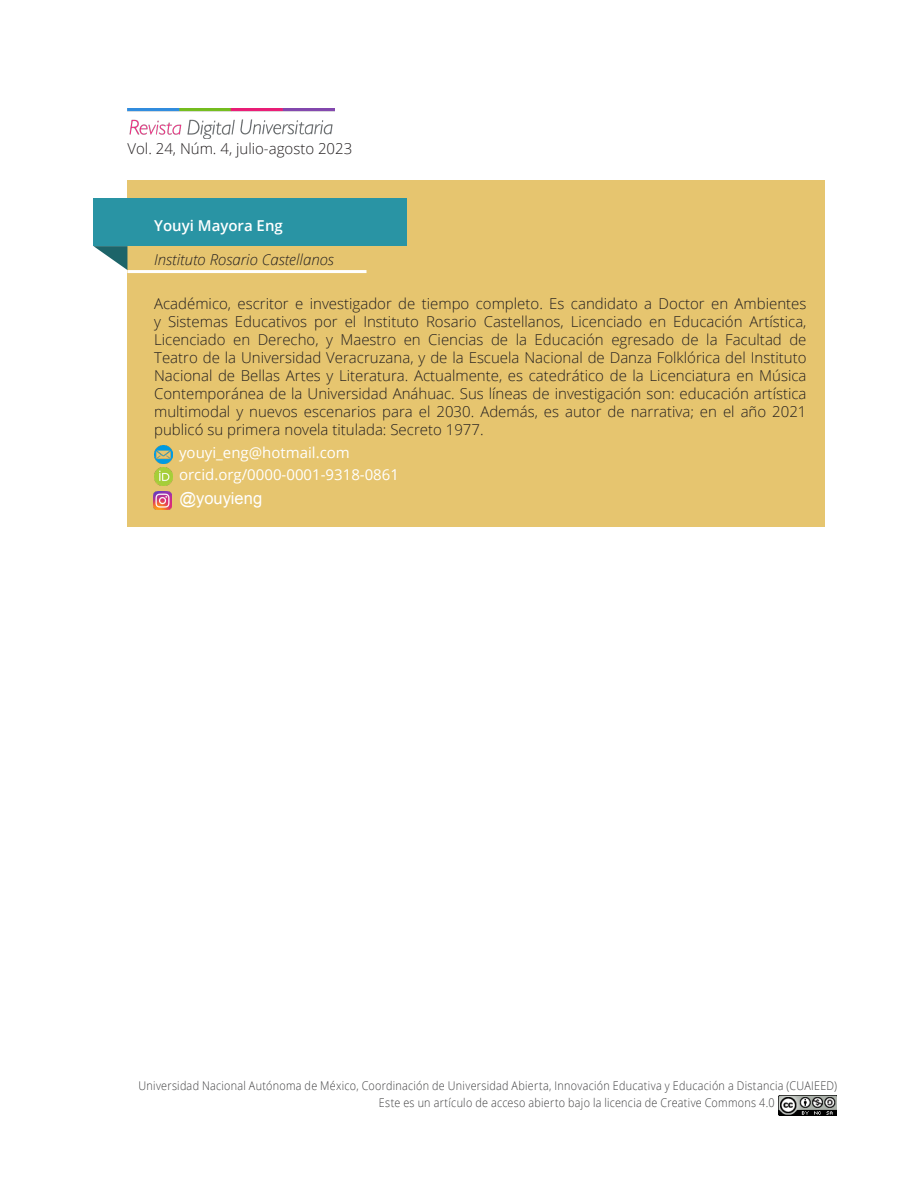
<style>
.page{position:relative;width:918px;height:1188px;background:#fff}
.page>*{position:absolute;margin:0;border:0;box-sizing:border-box;transform-origin:0 0}
.autor_Info2{font:16.5px "Arial";color:#fff}
.autor_Info2-2{font:300 15px/18px "Open Sans";color:#231f20;text-align:justify}
.autor_Info2-3{font:15px "Open Sans";color:#fff}
.autor_Info2-4{font:italic 300 15px "Open Sans";color:#231f20}
.autor_info{font:600 15px "Open Sans";color:#fff}
.t1{font:300 12px/17px "Open Sans";letter-spacing:.025em;color:#3e3e3f;scale:.9 1}
</style>
<div class="page">
<img style="left:128px;top:108px;width:207px;height:30px">
<img style="left:778px;top:1096px;width:59px;height:20px">
<div style="left:127px;top:180px;width:698px;height:346px;background:#e6c56f"></div>
<div style="left:93px;top:199px;width:314px;height:47px;background:#2994a4"></div>
<svg style="left:93px;top:246px;width:34px;height:24px"></svg>
<hr style="left:127px;top:270px;width:240px;height:3px;background:#fff">
<img style="left:154px;top:446px;width:18px;height:18px">
<img style="left:154px;top:468px;width:18px;height:18px">
<img style="left:154px;top:492px;width:18px;height:18px">
<p class="autor_Info2-2" style="left:128px;top:139px;width:226px">Vol. 24, Núm. 4, julio-agosto 2023</p>
<p class="autor_info" style="left:154px;top:215px;width:130px">Youyi Mayora Eng</p>
<p class="autor_Info2-4" style="left:154px;top:249px;width:181px">Instituto Rosario Castellanos</p>
<p class="autor_Info2-2" style="left:154px;top:295px;width:654px">Académico, escritor e investigador de tiempo completo. Es candidato a Doctor en Ambientes y Sistemas Educativos por el Instituto Rosario Castellanos, Licenciado en Educación Artística, Licenciado en Derecho, y Maestro en Ciencias de la Educación egresado de la Facultad de Teatro de la Universidad Veracruzana, y de la Escuela Nacional de Danza Folklórica del Instituto Nacional de Bellas Artes y Literatura. Actualmente, es catedrático de la Licenciatura en Música Contemporánea de la Universidad Anáhuac. Sus líneas de investigación son: educación artística multimodal y nuevos escenarios para el 2030. Además, es autor de narrativa; en el año 2021 publicó su primera novela titulada: Secreto 1977.</p>
<p class="autor_Info2-3" style="left:179px;top:442px;width:172px">youyi_eng@hotmail.com</p>
<p class="autor_Info2-3" style="left:179px;top:464px;width:221px">orcid.org/0000-0001-9318-0861</p>
<p class="autor_Info2" style="left:179px;top:487px;width:84px">@youyieng</p>
<p class="t1" style="left:379px;top:1077px;width:511px;text-indent:-240px">Universidad Nacional Autónoma de México, Coordinación de Universidad Abierta, Innovación Educativa y Educación a Distancia (CUAIEED)<br>Este es un artículo de acceso abierto bajo la licencia de Creative Commons 4.0</p>
</div>
